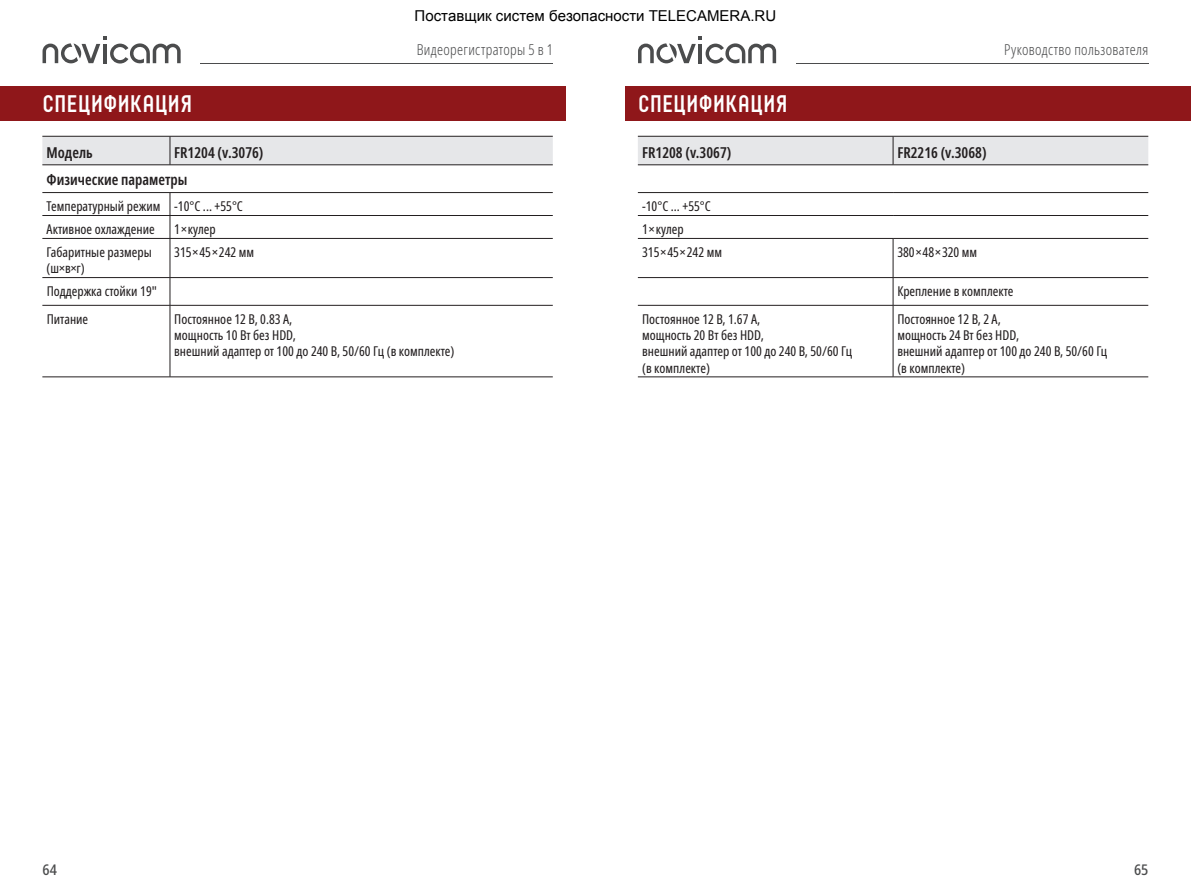
<style>
.page{position:relative;width:1191px;height:893px;background:#fff}
.page>*{position:absolute;margin:0;border:0;box-sizing:border-box;transform-origin:0 0}
.t1{font:700 24px "Neubau Pro";letter-spacing:.005em;color:#fff}
.t2{font:600 extra-condensed 15px "Noto Sans";color:#231f20}
.t3{font:300 condensed 15px "Noto Sans";letter-spacing:.025em;color:#4b4c4d;scale:.9 1}
.t4{font:500 condensed 15px "Noto Sans";color:#4b4c4d}
.t5{font:extra-condensed 13.5px/16.2px "Noto Sans";color:#231f20}
</style>
<div class="page">
<hr style="left:201px;top:63px;width:352px;height:1px;background:#4b4c4d">
<hr style="left:796px;top:63px;width:352px;height:1px;background:#4b4c4d">
<svg style="left:43px;top:37px;width:138px;height:27px"></svg>
<svg style="left:638px;top:37px;width:138px;height:27px"></svg>
<div style="left:625px;top:86px;width:566px;height:34px;background:#8f171a"></div>
<div style="left:0;top:86px;width:566px;height:34px;background:#8f171a"></div>
<hr style="left:42px;top:165px;width:128px;height:1px;background:#231f20">
<hr style="left:170px;top:165px;width:383px;height:1px;background:#231f20">
<hr style="left:638px;top:165px;width:255px;height:1px;background:#231f20">
<hr style="left:893px;top:165px;width:255px;height:1px;background:#231f20">
<hr style="left:42px;top:192px;width:128px;height:1px;background:#231f20">
<hr style="left:170px;top:192px;width:383px;height:1px;background:#231f20">
<hr style="left:42px;top:215px;width:128px;height:1px;background:#231f20">
<hr style="left:170px;top:215px;width:383px;height:1px;background:#231f20">
<svg style="left:170px;top:193px;width:1px;height:45px"></svg>
<hr style="left:42px;top:238px;width:128px;height:1px;background:#231f20">
<hr style="left:170px;top:238px;width:383px;height:1px;background:#231f20">
<hr style="left:170px;top:239px;width:1px;height:38px;background:#231f20">
<hr style="left:42px;top:277px;width:128px;height:1px;background:#231f20">
<hr style="left:170px;top:277px;width:383px;height:1px;background:#231f20">
<svg style="left:170px;top:278px;width:1px;height:27px"></svg>
<hr style="left:42px;top:305px;width:128px;height:1px;background:#231f20">
<hr style="left:170px;top:305px;width:383px;height:1px;background:#231f20">
<hr style="left:170px;top:305px;width:1px;height:72px;background:#231f20">
<hr style="left:42px;top:377px;width:128px;height:1px;background:#231f20">
<hr style="left:170px;top:377px;width:383px;height:1px;background:#231f20">
<svg style="left:42px;top:136px;width:1106px;height:29px;background:#dedfe1"></svg>
<hr style="left:638px;top:192px;width:255px;height:1px;background:#231f20">
<hr style="left:893px;top:192px;width:255px;height:1px;background:#231f20">
<hr style="left:638px;top:215px;width:255px;height:1px;background:#231f20">
<hr style="left:893px;top:215px;width:255px;height:1px;background:#231f20">
<hr style="left:638px;top:238px;width:255px;height:1px;background:#231f20">
<hr style="left:893px;top:238px;width:255px;height:1px;background:#231f20">
<hr style="left:638px;top:277px;width:255px;height:1px;background:#231f20">
<hr style="left:893px;top:277px;width:255px;height:1px;background:#231f20">
<hr style="left:638px;top:305px;width:255px;height:1px;background:#231f20">
<hr style="left:893px;top:305px;width:255px;height:1px;background:#231f20">
<hr style="left:638px;top:377px;width:255px;height:1px;background:#231f20">
<hr style="left:893px;top:377px;width:255px;height:1px;background:#231f20">
<hr style="left:892px;top:239px;width:1px;height:38px;background:#231f20">
<svg style="left:892px;top:278px;width:1px;height:27px"></svg>
<hr style="left:892px;top:305px;width:1px;height:72px;background:#231f20">
<p class="t3" style="left:417px;top:40px;width:153px">Видеорегистраторы 5 в 1</p>
<p class="t3" style="left:1004px;top:40px;width:162px">Руководство пользователя</p>
<h1 class="t1" style="left:43px;top:90px;width:151px">СПЕЦИФИКАЦИЯ</h1>
<h1 class="t1" style="left:638px;top:90px;width:151px">СПЕЦИФИКАЦИЯ</h1>
<p class="t2" style="left:47px;top:142px;width:48px">Модель</p>
<p class="t2" style="left:174px;top:142px;width:91px">FR1204 (v.3076)</p>
<p class="t2" style="left:642px;top:142px;width:91px">FR1208 (v.3067)</p>
<p class="t2" style="left:897px;top:142px;width:91px">FR2216 (v.3068)</p>
<p class="t2" style="left:47px;top:169px;width:142px">Физические параметры</p>
<p class="t5" style="left:47px;top:199px;width:198px">Температурный режим -10°C ... +55°C</p>
<p class="t5" style="left:642px;top:199px;width:70px">-10°C ... +55°C</p>
<p class="t5" style="left:47px;top:222px;width:110px">Активное охлаждение</p>
<p class="t5" style="left:174px;top:222px;width:43px">1×кулер</p>
<p class="t5" style="left:642px;top:222px;width:43px">1×кулер</p>
<p class="t5" style="left:47px;top:244px;width:107px">Габаритные размеры (ш×в×г)</p>
<p class="t5" style="left:174px;top:244px;width:81px">315×45×242 мм</p>
<p class="t5" style="left:642px;top:244px;width:81px">315×45×242 мм</p>
<p class="t5" style="left:897px;top:244px;width:81px">380×48×320 мм</p>
<p class="t5" style="left:47px;top:284px;width:112px">Поддержка стойки 19"</p>
<p class="t5" style="left:897px;top:284px;width:118px">Крепление в комплекте</p>
<p class="t5" style="left:47px;top:311px;width:43px">Питание</p>
<p class="t5" style="left:174px;top:311px;width:282px">Постоянное 12 В, 0.83 А,<br>мощность 10 Вт без HDD,<br>внешний адаптер от 100 до 240 В, 50/60 Гц (в комплекте)</p>
<p class="t5" style="left:642px;top:311px;width:211px">Постоянное 12 В, 1.67 А,<br>мощность 20 Вт без HDD,<br>внешний адаптер от 100 до 240 В, 50/60 Гц (в комплекте)</p>
<p class="t5" style="left:897px;top:311px;width:211px">Постоянное 12 В, 2 А,<br>мощность 24 Вт без HDD,<br>внешний адаптер от 100 до 240 В, 50/60 Гц (в комплекте)</p>
<p class="t4" style="left:43px;top:859px;width:16px">64</p>
<p class="t4" style="left:1134px;top:859px;width:16px">65</p>
</div>
